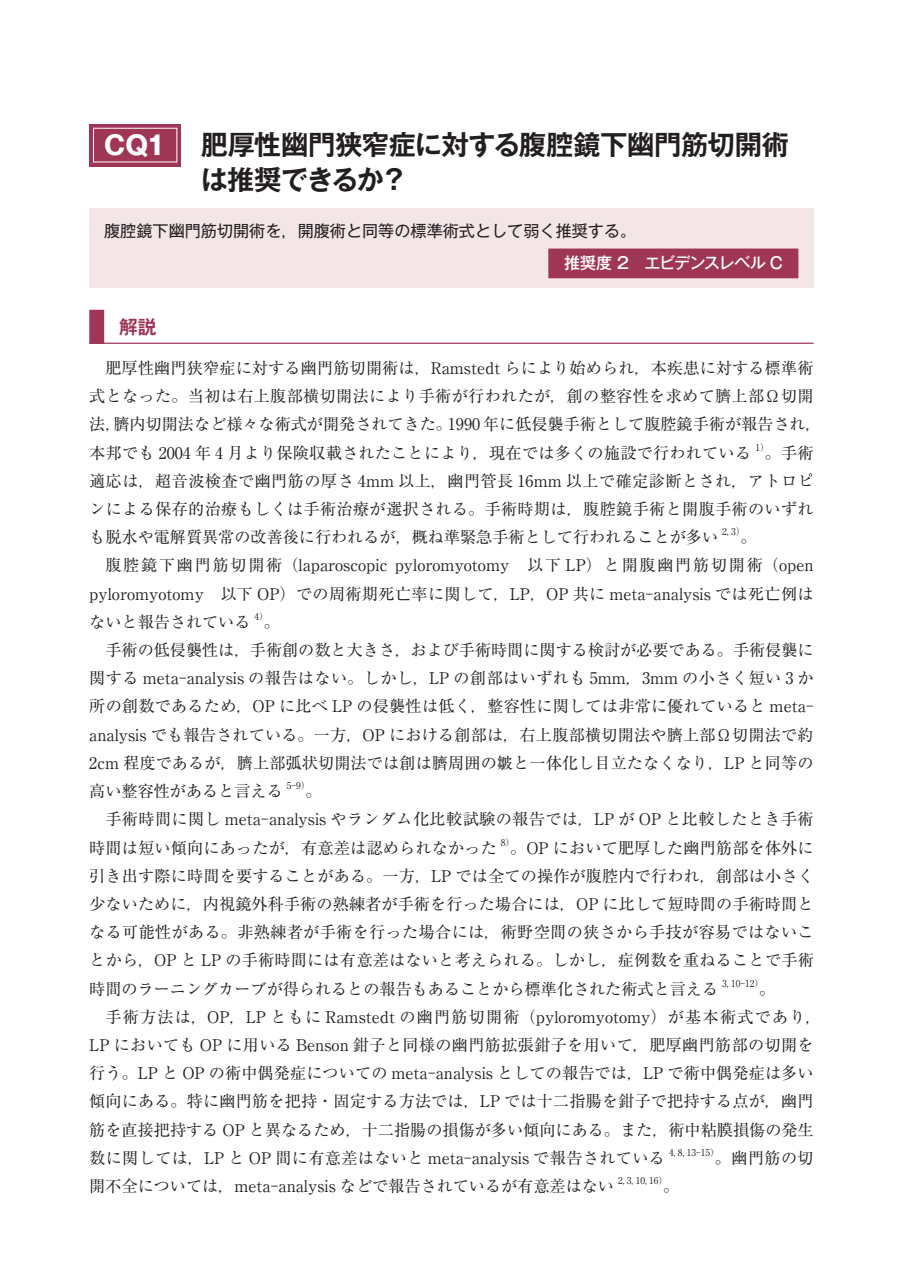
<style>
.page{position:relative;width:903px;height:1275px;background:#fff}
.page>*{position:absolute;margin:0;border:0;box-sizing:border-box;transform-origin:0 0}
.t1{font:700 27.3px/34.6px "Gothic MB101 Pro De";letter-spacing:-.02em;color:#231f20}
.t2{font:700 26.07px "Gothic MB101 Pro";color:#fff}
.t3{font:700 18.55px "Gothic MB101 Pro De";color:#9f3656}
.t4{font:16.1px/28.2px "Ryumin Pro";letter-spacing:.01em;color:#231f20;text-align:justify}
.t5{font:16.1px "Gothic MB101 Pro";color:#231f20}
.t6{font:500 16.1px "Gothic MB101 Pro";letter-spacing:-.035em;color:#fff}
.t7{font:9.45px "Ryumin Pro";color:#231f20}
</style>
<div class="page">
<div style="left:89px;top:310px;width:15px;height:34px;background:#9f3656"></div>
<hr style="left:89px;top:343px;width:725px;height:1px;background:#9f3656">
<div style="left:89px;top:124px;width:92px;height:42px;background:#9f3656"></div>
<div style="left:93px;top:128px;width:84px;height:34px;border:1px solid #fff"></div>
<div style="left:89px;top:208px;width:725px;height:79px;background:#f4e5e7"></div>
<div style="left:548px;top:249px;width:250px;height:29px;background:#9f3656"></div>
<h2 class="t2" style="left:104px;top:123px;width:63px">CQ1</h2>
<h1 class="t1" style="left:201px;top:124px;width:590px">肥厚性幽門狭窄症に対する腹腔鏡下幽門筋切開術は推奨できるか？</h1>
<p class="t5" style="left:104px;top:218px;width:534px">腹腔鏡下幽門筋切開術を，開腹術と同等の標準術式として弱く推奨する。</p>
<p class="t6" style="left:548px;top:250px;width:252px">　推奨度 2　エビデンスレベル C　</p>
<p class="t3" style="left:119px;top:311px;width:39px">解説</p>
<p class="t4" style="left:89px;top:353px;width:734px;text-align:left;text-indent:16px">肥厚性幽門狭窄症に対する幽門筋切開術は，Ramstedt らにより始められ，本疾患に対する標準術式となった。当初は右上腹部横切開法により手術が行われたが，創の整容性を求めて臍上部Ω切開法，臍内切開法など様々な術式が開発されてきた。1990 年に低侵襲手術として腹腔鏡手術が報告され，本邦でも 2004 年 4 月より保険収載されたことにより，現在では多くの施設で行われている</p>
<p class="t7" style="left:755px;top:440px;width:16px">1）</p>
<p class="t4" style="left:89px;top:437px;width:726px;text-indent:675px">。手術適応は，超音波検査で幽門筋の厚さ 4mm 以上，幽門管長 16mm 以上で確定診断とされ，アトロピンによる保存的治療もしくは手術治療が選択される。手術時期は，腹腔鏡手術と開腹手術のいずれも脱水や電解質異常の改善後に行われるが，概ね準緊急手術として行われることが多い</p>
<p class="t7" style="left:722px;top:524px;width:24px">2, 3）</p>
<p class="t4" style="left:740px;top:522px;width:18px">。</p>
<p class="t4" style="left:105px;top:550px;width:710px">腹腔鏡下幽門筋切開術（laparoscopic pyloromyotomy　以下 LP）と開腹幽門筋切開術（open</p>
<p class="t4" style="left:89px;top:578px;width:726px">pyloromyotomy　以下 OP）での周術期死亡率に関して，LP，OP 共に meta-analysis では死亡例は</p>
<p class="t4" style="left:89px;top:607px;width:163px">ないと報告されている</p>
<p class="t7" style="left:255px;top:609px;width:16px">4）</p>
<p class="t4" style="left:264px;top:607px;width:18px">。</p>
<p class="t4" style="left:105px;top:635px;width:710px">手術の低侵襲性は，手術創の数と大きさ，および手術時間に関する検討が必要である。手術侵襲に</p>
<p class="t4" style="left:89px;top:663px;width:726px">関する meta-analysis の報告はない。しかし，LP の創部はいずれも 5mm，3mm の小さく短い 3 か</p>
<p class="t4" style="left:89px;top:691px;width:726px">所の創数であるため，OP に比べ LP の侵襲性は低く，整容性に関しては非常に優れていると meta-</p>
<p class="t4" style="left:89px;top:719px;width:726px">analysis でも報告されている。一方，OP における創部は，右上腹部横切開法や臍上部Ω切開法で約</p>
<p class="t4" style="left:89px;top:748px;width:726px">2cm 程度であるが，臍上部弧状切開法では創は臍周囲の皺と一体化し目立たなくなり，LP と同等の</p>
<p class="t4" style="left:89px;top:776px;width:195px">高い整容性があると言える</p>
<p class="t7" style="left:287px;top:778px;width:25px">5-9）</p>
<p class="t4" style="left:306px;top:776px;width:18px">。</p>
<p class="t4" style="left:105px;top:804px;width:710px">手術時間に関し meta-analysis やランダム化比較試験の報告では，LP が OP と比較したとき手術</p>
<p class="t4" style="left:89px;top:832px;width:409px">時間は短い傾向にあったが，有意差は認められなかった</p>
<p class="t7" style="left:501px;top:835px;width:16px">8）</p>
<p class="t4" style="left:89px;top:832px;width:726px;text-indent:421px">。OP において肥厚した幽門筋部を体外に引き出す際に時間を要することがある。一方，LP では全ての操作が腹腔内で行われ，創部は小さく少ないために，内視鏡外科手術の熟練者が手術を行った場合には，OP に比して短時間の手術時間となる可能性がある。非熟練者が手術を行った場合には，術野空間の狭さから手技が容易ではないことから，OP と LP の手術時間には有意差はないと考えられる。しかし，症例数を重ねることで手術時間のラーニングカーブが得られるとの報告もあることから標準化された術式と言える</p>
<p class="t7" style="left:722px;top:976px;width:43px">3, 10-12）</p>
<p class="t4" style="left:759px;top:973px;width:18px">。</p>
<p class="t4" style="left:105px;top:1002px;width:718px">手術方法は，OP，LP ともに Ramstedt の幽門筋切開術（pyloromyotomy）が基本術式であり，</p>
<p class="t4" style="left:89px;top:1030px;width:726px">LP においても OP に用いる Benson 鉗子と同様の幽門筋拡張鉗子を用いて，肥厚幽門筋部の切開を</p>
<p class="t4" style="left:89px;top:1058px;width:726px">行う。LP と OP の術中偶発症についての meta-analysis としての報告では，LP で術中偶発症は多い</p>
<p class="t4" style="left:89px;top:1086px;width:726px">傾向にある。特に幽門筋を把持・固定する方法では，LP では十二指腸を鉗子で把持する点が，幽門</p>
<p class="t4" style="left:89px;top:1114px;width:726px">筋を直接把持する OP と異なるため，十二指腸の損傷が多い傾向にある。また，術中粘膜損傷の発生</p>
<p class="t4" style="left:89px;top:1143px;width:577px">数に関しては，LP と OP 間に有意差はないと meta-analysis で報告されている</p>
<p class="t7" style="left:669px;top:1145px;width:52px">4, 8, 13-15）</p>
<p class="t4" style="left:715px;top:1143px;width:100px">。幽門筋の切</p>
<p class="t4" style="left:89px;top:1171px;width:526px">開不全については，meta-analysis などで報告されているが有意差はない</p>
<p class="t7" style="left:618px;top:1173px;width:51px">2, 3, 10, 16）</p>
<p class="t4" style="left:663px;top:1171px;width:18px">。</p>
</div>
